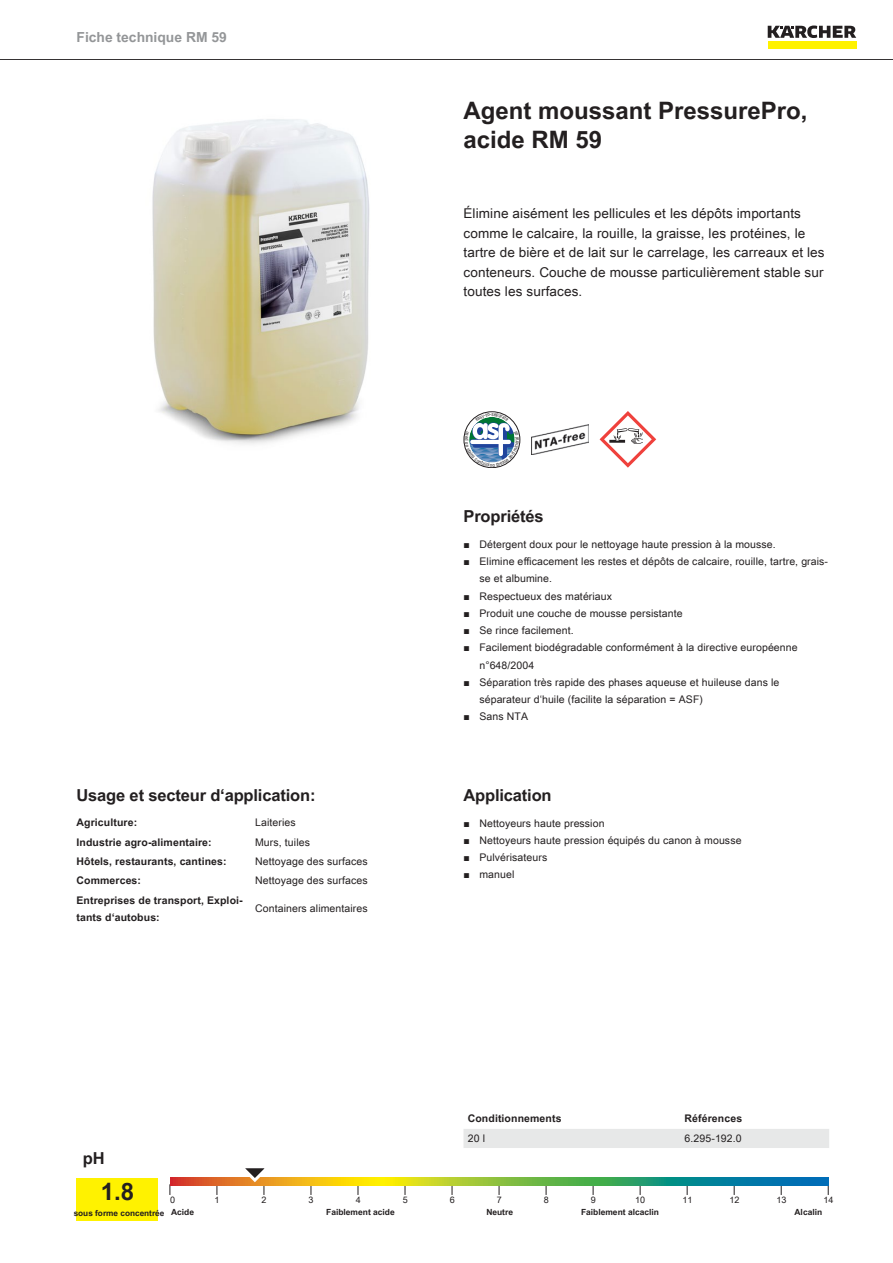
<style>
.page{position:relative;width:893px;height:1263px;background:#fff}
.page>*{position:absolute;margin:0;border:0;box-sizing:border-box;transform-origin:0 0}
.t1{font:700 24px/28.8px "Arial Unicode MS";color:#231f20}
.t2{font:700 16.5px "Arial Unicode MS";letter-spacing:-.01em;color:#231f20}
.t3{font:700 13.8px "Arial Unicode MS";color:#949698}
.t4{font:13.5px/19.5px "Arial Unicode MS";letter-spacing:.01em;color:#231f20}
.t5{font:10.5px/17.2px "Arial Unicode MS";letter-spacing:.01em;color:#231f20}
.t6{font:700 10.5px/17.2px "Arial Unicode MS";letter-spacing:.01em;color:#231f20}
.t7{font:9px "Arial Unicode MS";color:#231f20}
.t8{font:700 8.4px "Arial Unicode MS";color:#231f20}
.t9{font:700 8.25px "Arial Unicode MS";color:#231f20}
.s1{font-family:"Arial"}
.s2{font-size:8.4px}
</style>
<div class="page">
<hr style="left:0;top:59px;width:893px;height:1px;background:#231f20">
<div style="left:768px;top:42px;width:88px;height:7px;background:#fff200"></div>
<svg style="left:768px;top:26px;width:88px;height:12px"></svg>
<img style="left:152px;top:119px;width:218px;height:325px">
<img style="left:531px;top:424px;width:57px;height:30px">
<svg style="left:600px;top:411px;width:56px;height:57px"></svg>
<div style="left:77px;top:1178px;width:81px;height:42px;background:#fff200"></div>
<svg style="left:170px;top:1178px;width:658px;height:8px;background:#7ca34e"></svg>
<svg style="left:237px;top:1168px;width:38px;height:27px"></svg>
<div style="left:463px;top:1129px;width:366px;height:19px;background:#e7e8e8"></div>
<svg style="left:464px;top:412px;width:56px;height:56px"></svg>
<h3 class="t3" style="left:77px;top:27px;width:152px">Fiche technique RM 59</h3>
<h2 class="t2" style="left:77px;top:783px;width:240px">Usage et secteur d‘application:</h2>
<p class="t6" style="left:77px;top:814px;width:62px">Agriculture:</p>
<p class="t5" style="left:255px;top:813px;width:42px">Laiteries</p>
<p class="t6" style="left:77px;top:833px;width:137px">Industrie agro-alimentaire:</p>
<p class="t5" style="left:255px;top:833px;width:56px">Murs, tuiles</p>
<p class="t6" style="left:77px;top:853px;width:152px">Hôtels, restaurants, cantines:</p>
<p class="t5" style="left:255px;top:852px;width:114px">Nettoyage des surfaces</p>
<p class="t6" style="left:77px;top:872px;width:66px">Commerces:</p>
<p class="t5" style="left:255px;top:872px;width:114px">Nettoyage des surfaces</p>
<p class="t6" style="left:77px;top:892px;width:168px">Entreprises de transport, Exploi&shy;tants d‘autobus:</p>
<p class="t5" style="left:255px;top:900px;width:114px">Containers alimentaires</p>
<h1 class="t1" style="left:463px;top:97px;width:346px">Agent moussant PressurePro, acide RM 59</h1>
<p class="t4" style="left:463px;top:203px;width:363px">Élimine aisément les pellicules et les dépôts importants comme le calcaire, la rouille, la graisse, les protéines, le tartre de bière et de lait sur le carrelage, les carreaux et les conteneurs. Couche de mousse particulièrement stable sur toutes les surfaces.</p>
<h2 class="t2" style="left:463px;top:504px;width:82px">Propriétés</h2>
<p class="t5" style="left:463px;top:535px;width:314px"><span class="s1">■</span> Détergent doux pour le nettoyage haute pression à la mousse.</p>
<p class="t5" style="left:479px;top:553px;width:350px;text-indent:-16px"><span class="s1">■</span> Elimine efficacement les restes et dépôts de calcaire, rouille, tartre, grais&shy;se et albumine.</p>
<p class="t5" style="left:463px;top:587px;width:150px"><span class="s1">■</span> Respectueux des matériaux</p>
<p class="t5" style="left:463px;top:604px;width:221px"><span class="s1">■</span> Produit une couche de mousse persistante</p>
<p class="t5" style="left:463px;top:622px;width:112px"><span class="s1">■</span> Se rince facilement.</p>
<p class="t5" style="left:479px;top:639px;width:320px;text-indent:-16px"><span class="s1">■</span> Facilement biodégradable conformément à la directive européenne n°648/2004</p>
<p class="t5" style="left:479px;top:673px;width:301px;text-indent:-16px"><span class="s1">■</span> Séparation très rapide des phases aqueuse et huileuse dans le séparateur d‘huile (facilite la séparation = ASF)</p>
<p class="t5" style="left:463px;top:708px;width:66px"><span class="s1">■</span> Sans NTA</p>
<h2 class="t2" style="left:463px;top:783px;width:90px">Application</h2>
<p class="t5" style="left:463px;top:814px;width:143px"><span class="s1">■</span> Nettoyeurs haute pression</p>
<p class="t5" style="left:463px;top:831px;width:279px"><span class="s1">■</span> Nettoyeurs haute pression équipés du canon à mousse</p>
<p class="t5" style="left:463px;top:848px;width:85px"><span class="s1">■</span> Pulvérisateurs</p>
<p class="t5" style="left:463px;top:866px;width:52px"><span class="s1">■</span> manuel</p>
<p class="t6" style="left:468px;top:1110px;width:95px">Conditionnements</p>
<p class="t6" style="left:685px;top:1110px;width:59px">Références</p>
<p class="t5" style="left:468px;top:1129px;width:19px">20 l</p>
<p class="t5" style="left:685px;top:1129px;width:59px">6.295-192.0</p>
<h2 class="t2" style="left:83px;top:1146px;width:23px">pH</h2>
<h1 class="t1" style="left:101px;top:1178px;width:35px">1.8</h1>
<p class="t7" style="left:170px;top:1193px;width:7px">0</p>
<p class="t7" style="left:215px;top:1193px;width:7px">1</p>
<p class="t7" style="left:262px;top:1193px;width:7px">2</p>
<p class="t7" style="left:309px;top:1193px;width:7px">3</p>
<p class="t7" style="left:356px;top:1193px;width:7px">4</p>
<p class="t7" style="left:403px;top:1193px;width:7px">5</p>
<p class="t7" style="left:450px;top:1193px;width:7px">6</p>
<p class="t7" style="left:497px;top:1193px;width:7px">7</p>
<p class="t7" style="left:544px;top:1193px;width:7px">8</p>
<p class="t7" style="left:591px;top:1193px;width:7px">9</p>
<p class="t7" style="left:635px;top:1193px;width:12px">10</p>
<p class="t7" style="left:682px;top:1193px;width:12px">11</p>
<p class="t7" style="left:729px;top:1193px;width:12px">12</p>
<p class="t7" style="left:776px;top:1193px;width:12px">13</p>
<p class="t7" style="left:823px;top:1193px;width:12px">14</p>
<p class="t9" style="left:74px;top:1207px;width:122px">sous forme concentrée <span class="s2">Acide</span></p>
<p class="t8" style="left:326px;top:1206px;width:70px">Faiblement acide</p>
<p class="t8" style="left:486px;top:1206px;width:28px">Neutre</p>
<p class="t8" style="left:581px;top:1206px;width:79px">Faiblement alcaclin</p>
<p class="t8" style="left:794px;top:1206px;width:29px">Alcalin</p>
</div>
